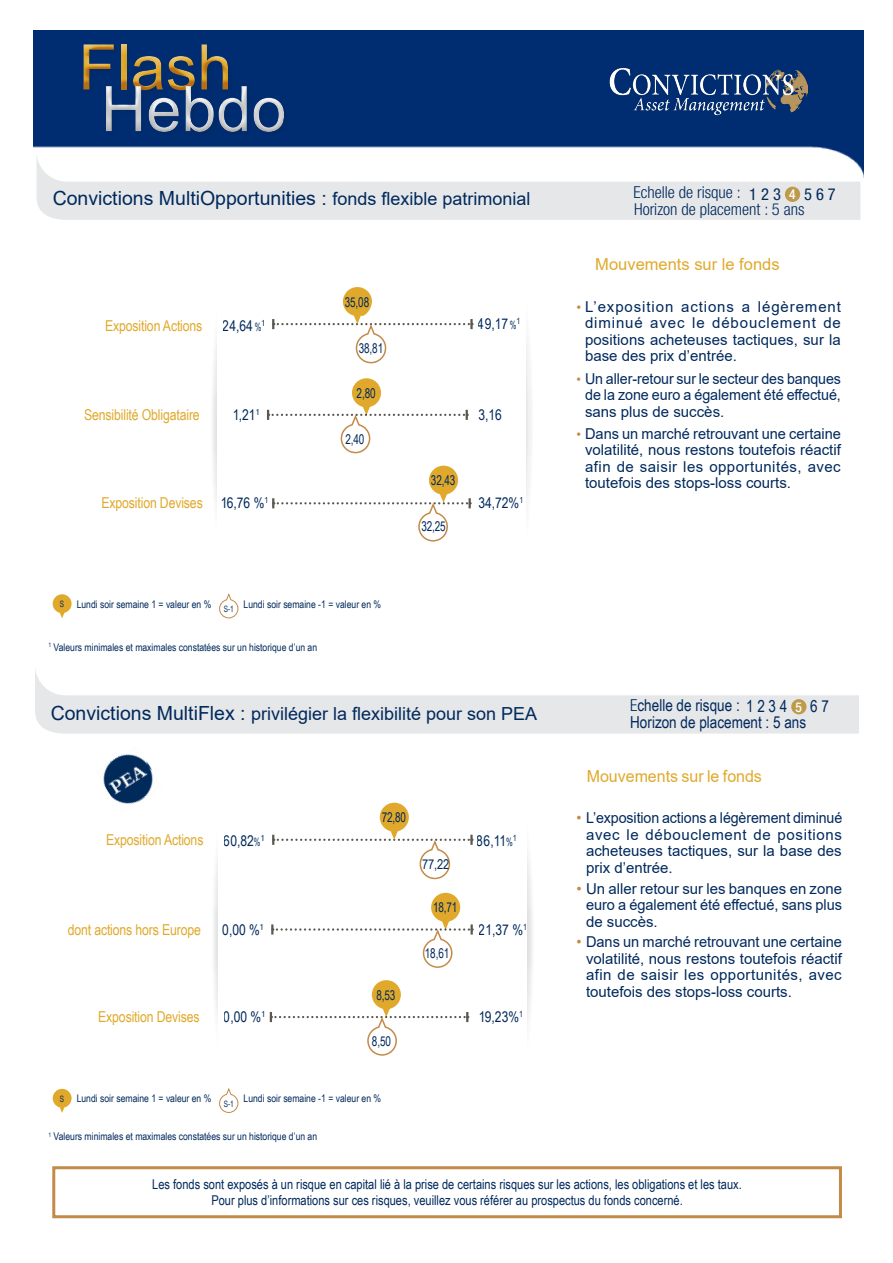
<style>
.page{position:relative;width:893px;height:1263px;background:#fff}
.page>*{position:absolute;margin:0;border:0;box-sizing:border-box;transform-origin:0 0}
.t1{font:63px "Arial";color:#e0a92b}
.t2{font:63px "Arial";color:#d1d2d4}
.t3{font:19.5px "Arial";color:#00295c}
.t4{font:18px "Arial";color:#00295c}
.t5{font:16.5px "Arial Narrow";color:#00295c}
.t6{font:16.5px "Arial";color:#e0a92b}
.t7{font:300 condensed 16.5px "Helvetica Neue LT Std";color:#00295c}
.t8{font:condensed 16.5px "Helvetica Neue LT Std";color:#00295c}
.t9{font:15px/16.5px "Arial";color:#00295c;text-align:justify}
.t10{font:15px/16.5px "Arial";color:#00295c;text-align:justify;scale:.95 1}
.t11{font:15px "Arial Narrow";letter-spacing:-.01em;color:#e0a92b}
.t12{font:14.7px "Arial Narrow";color:#00295c}
.t13{font:13.5px "Arial Narrow";color:#00295c}
.t14{font:13.5px "Arial Narrow";color:#00295c;scale:.9 1}
.t15{font:500 condensed 13.5px "Helvetica Neue LT Std";color:#fff}
.t16{font:10.5px "Arial Narrow";color:#00295c}
.t17{font:8.7px "Arial Narrow";color:#00295c;scale:.9 1}
.s1{font-size:18px}
.s2{font-size:11.4px}
.s3{font-size:19.5px}
.s4{font-size:13.5px;color:#c38a48}
.s5{font-family:"Helvetica Neue LT Std";font-weight:300;font-stretch:condensed}
.s6{color:#c38a48}
</style>
<div class="page">
<div style="left:52px;top:1166px;width:790px;height:52px;border:3px solid #c38a48"></div>
<svg style="left:53px;top:1089px;width:19px;height:24px"></svg>
<svg style="left:219px;top:1088px;width:20px;height:25px"></svg>
<img style="left:34px;top:30px;width:829px;height:148px">
<svg style="left:35px;top:670px;width:824px;height:63px;fill:#e6e7e9"></svg>
<div style="left:212px;top:814px;width:22px;height:245px;background:#f9f9f9;border-radius:50%"></div>
<svg style="left:214px;top:827px;width:20px;height:220px"></svg>
<div style="left:219px;top:809px;width:47px;height:252px;background:#fff"></div>
<div style="left:512px;top:814px;width:22px;height:245px;background:#f9f9f9;border-radius:50%"></div>
<div style="left:512px;top:827px;width:20px;height:220px;background:#eaeaeb;border-radius:50%"></div>
<div style="left:480px;top:809px;width:47px;height:252px;background:#fff"></div>
<svg style="left:272px;top:803px;width:201px;height:77px"></svg>
<div style="left:791px;top:699px;width:15px;height:15px;background:#be9b4b;border-radius:50%"></div>
<img style="left:103px;top:754px;width:50px;height:50px">
<svg style="left:53px;top:594px;width:19px;height:24px"></svg>
<svg style="left:219px;top:593px;width:20px;height:26px"></svg>
<div style="left:372px;top:980px;width:29px;height:29px;background:#e0a92b;border-radius:50%"></div>
<div style="left:73px;top:33px;width:165px;height:53px;background:#002d72"></div>
<div style="left:73px;top:47px;width:166px;height:54px;background:#c38a48;opacity:.75"></div>
<div style="left:95px;top:75px;width:200px;height:53px;background:#fff;opacity:.75"></div>
<div style="left:96px;top:86px;width:198px;height:56px;background:#231f20;opacity:.75"></div>
<img style="left:610px;top:68px;width:198px;height:48px">
<svg style="left:37px;top:153px;width:823px;height:67px;fill:#e6e7e9"></svg>
<div style="left:785px;top:187px;width:15px;height:15px;background:#be9b4b;border-radius:50%"></div>
<div style="left:210px;top:296px;width:23px;height:251px;background:#fafafa;border-radius:50%"></div>
<svg style="left:213px;top:309px;width:20px;height:225px"></svg>
<div style="left:218px;top:291px;width:47px;height:258px;background:#fff"></div>
<div style="left:511px;top:292px;width:22px;height:255px;background:#f6f6f6;border-radius:50%"></div>
<div style="left:511px;top:299px;width:17px;height:243px;background:#e9e9ea;border-radius:50%"></div>
<div style="left:479px;top:291px;width:47px;height:258px;background:#fff"></div>
<svg style="left:272px;top:287px;width:201px;height:77px"></svg>
<div style="left:352px;top:378px;width:29px;height:29px;background:#e0a92b;border-radius:50%"></div>
<svg style="left:267px;top:389px;width:201px;height:65px"></svg>
<div style="left:429px;top:466px;width:29px;height:29px;background:#e0a92b;border-radius:50%"></div>
<svg style="left:272px;top:476px;width:199px;height:66px"></svg>
<div style="left:431px;top:893px;width:29px;height:29px;background:#e0a92b;border-radius:50%"></div>
<svg style="left:271px;top:903px;width:202px;height:65px"></svg>
<svg style="left:270px;top:990px;width:198px;height:66px"></svg>
<h1 class="t1" style="left:78px;top:24px;width:156px">Flash</h1>
<h1 class="t2" style="left:101px;top:66px;width:187px">Hebdo</h1>
<p class="t3" style="left:53px;top:185px;width:479px">Convictions MultiOpportunities : <span class="s1">fonds flexible patrimonial</span></p>
<p class="t11" style="left:105px;top:315px;width:99px">Exposition Actions</p>
<p class="t14" style="left:345px;top:292px;width:29px">35,08</p>
<p class="t14" style="left:359px;top:339px;width:29px">38,81</p>
<p class="t12" style="left:223px;top:315px;width:44px">24,64 <span class="s2">%</span><sup>1</sup></p>
<p class="t12" style="left:478px;top:313px;width:44px">49,17 <span class="s2">%</span><sup>1</sup></p>
<p class="t14" style="left:357px;top:383px;width:23px">2,80</p>
<p class="t11" style="left:84px;top:404px;width:117px">Sensibilité Obligataire</p>
<p class="t11" style="left:101px;top:492px;width:103px">Exposition Devises</p>
<p class="t12" style="left:232px;top:404px;width:29px">1,21<sup>1</sup></p>
<p class="t12" style="left:478px;top:404px;width:25px">3,16</p>
<p class="t14" style="left:345px;top:429px;width:23px">2,40</p>
<p class="t14" style="left:431px;top:471px;width:29px">32,43</p>
<p class="t12" style="left:478px;top:492px;width:46px">34,72%<sup>1</sup></p>
<p class="t14" style="left:421px;top:516px;width:29px">32,25</p>
<p class="t12" style="left:220px;top:492px;width:50px">16,76 %<sup>1</sup></p>
<p class="t17" style="left:60px;top:597px;width:6px">S</p>
<p class="t16" style="left:77px;top:596px;width:136px">Lundi soir semaine 1 = valeur en %</p>
<p class="t17" style="left:224px;top:603px;width:13px">S-1</p>
<p class="t16" style="left:244px;top:596px;width:139px">Lundi soir semaine -1 = valeur en %</p>
<p class="t16" style="left:48px;top:639px;width:270px"><sup>1</sup> Valeurs minimales et maximales constatées sur un historique d’un an</p>
<p class="t4" style="left:51px;top:702px;width:488px"><span class="s3">Convictions MultiFlex :</span> privilégier la flexibilité pour son PEA</p>
<p class="t14" style="left:382px;top:808px;width:29px">72,80</p>
<p class="t11" style="left:106px;top:829px;width:99px">Exposition Actions</p>
<p class="t12" style="left:224px;top:830px;width:43px">60,82<span class="s2">%</span><sup>1</sup></p>
<p class="t12" style="left:477px;top:830px;width:41px">86,11<span class="s2">%</span><sup>1</sup></p>
<p class="t13" style="left:422px;top:854px;width:29px">77,22</p>
<p class="t14" style="left:433px;top:898px;width:29px">18,71</p>
<p class="t11" style="left:68px;top:918px;width:135px">dont actions hors Europe</p>
<p class="t12" style="left:222px;top:918px;width:43px">0,00 %<sup>1</sup></p>
<p class="t12" style="left:479px;top:918px;width:50px">21,37 %<sup>1</sup></p>
<p class="t14" style="left:425px;top:943px;width:29px">18,61</p>
<p class="t14" style="left:376px;top:985px;width:23px">8,53</p>
<p class="t11" style="left:98px;top:1005px;width:103px">Exposition Devises</p>
<p class="t12" style="left:224px;top:1006px;width:43px">0,00 %<sup>1</sup></p>
<p class="t12" style="left:478px;top:1006px;width:46px">19,23%<sup>1</sup></p>
<p class="t14" style="left:372px;top:1031px;width:23px">8,50</p>
<p class="t17" style="left:60px;top:1092px;width:6px">S</p>
<p class="t16" style="left:77px;top:1091px;width:136px">Lundi soir semaine 1 = valeur en %</p>
<p class="t17" style="left:224px;top:1097px;width:13px">S-1</p>
<p class="t16" style="left:244px;top:1091px;width:139px">Lundi soir semaine -1 = valeur en %</p>
<p class="t16" style="left:48px;top:1129px;width:270px"><sup>1</sup> Valeurs minimales et maximales constatées sur un historique d’un an</p>
<p class="t7" style="left:633px;top:183px;width:109px">Echelle de risque :</p>
<p class="t8" style="left:749px;top:184px;width:33px">1 2 3</p>
<p class="t15" style="left:789px;top:186px;width:8px">4</p>
<p class="t8" style="left:804px;top:184px;width:33px">5 6 7</p>
<p class="t7" style="left:634px;top:200px;width:172px">Horizon de placement : 5 ans</p>
<p class="t6" style="left:595px;top:253px;width:186px">Mouvements sur le fonds</p>
<p class="t9" style="left:585px;top:298px;width:257px;text-indent:-8px"><span class="s4">•</span> L’exposition actions a légèrement diminué avec le débouclement de positions acheteuses tactiques, sur la base des prix d’entrée.</p>
<p class="t10" style="left:585px;top:370px;width:271px;text-indent:-8px"><span class="s4">•</span> Un aller-retour sur le secteur des banques de la zone euro a également été effectué, sans plus de succès.</p>
<p class="t9" style="left:585px;top:425px;width:257px;text-indent:-8px"><span class="s4">•</span> Dans un marché retrouvant une certaine volatilité, nous restons toutefois réactif afin de saisir les opportunités, avec toutefois des stops-loss courts.</p>
<p class="t5" style="left:630px;top:693px;width:159px"><span class="s5">E</span>chelle de risque : 1 2 3 4</p>
<p class="t15" style="left:795px;top:699px;width:8px">5</p>
<p class="t5" style="left:810px;top:694px;width:20px">6 7</p>
<p class="t5" style="left:630px;top:710px;width:177px">Horizon de placement : 5 ans</p>
<p class="t6" style="left:587px;top:764px;width:177px">Mouvements sur le fonds</p>
<p class="t10" style="left:586px;top:810px;width:271px;text-indent:-9px"><span class="s6">•</span> L’exposition actions a légèrement diminué avec le débouclement de positions acheteuses tactiques, sur la base des prix d’entrée.</p>
<p class="t9" style="left:586px;top:880px;width:258px;text-indent:-9px"><span class="s6">•</span> Un aller retour sur les banques en zone euro a également été effectué, sans plus de succès.</p>
<p class="t9" style="left:586px;top:934px;width:257px;text-indent:-9px"><span class="s6">•</span> Dans un marché retrouvant une certaine volatilité, nous restons toutefois réactif afin de saisir les opportunités, avec toutefois des stops-loss courts.</p>
<p class="t13" style="left:152px;top:1174px;width:591px">Les fonds sont exposés à un risque en capital lié à la prise de certains risques sur les actions, les obligations et les taux.</p>
<p class="t13" style="left:211px;top:1190px;width:473px">Pour plus d’informations sur ces risques, veuillez vous référer au prospectus du fonds concerné.</p>
</div>
